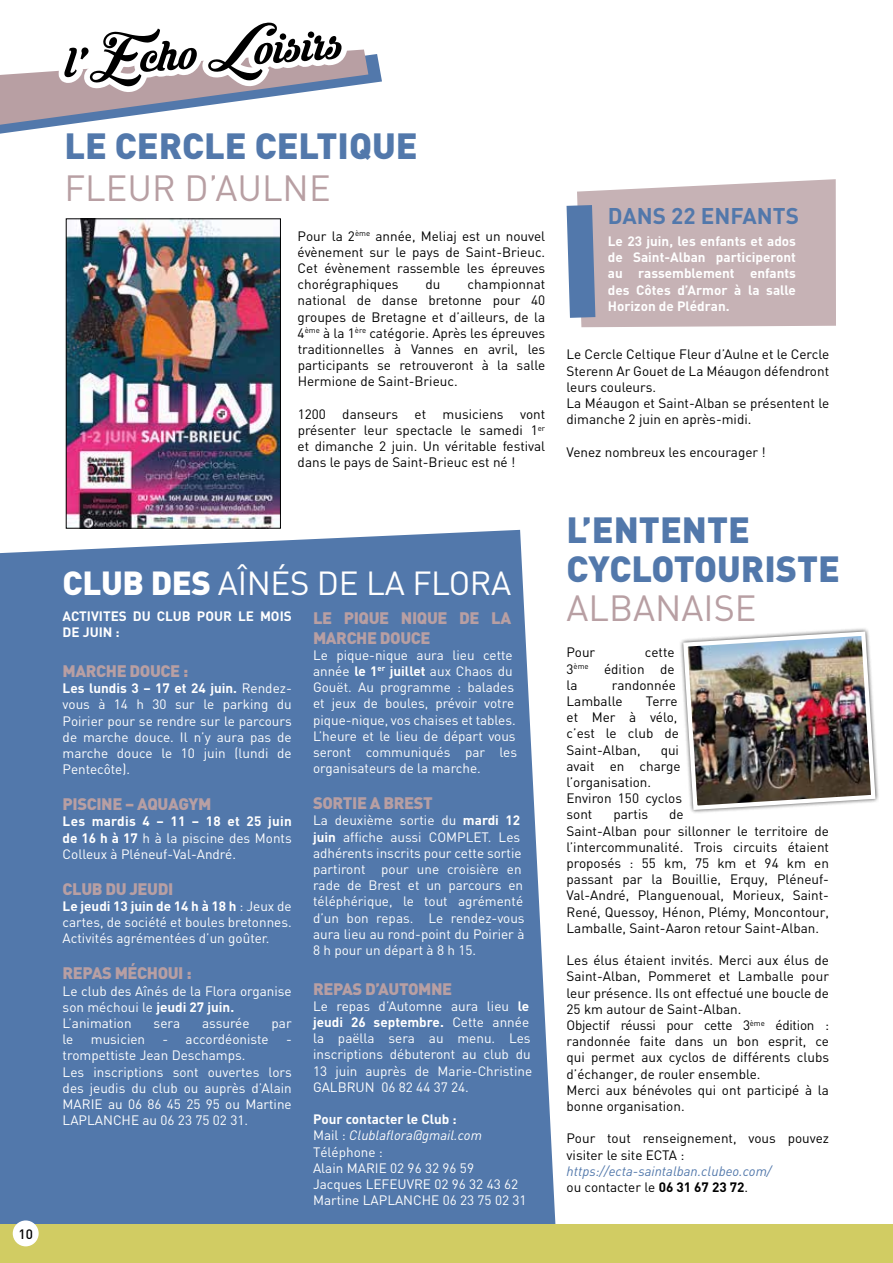
<style>
.page{position:relative;width:893px;height:1263px;background:#fff}
.page>*{position:absolute;margin:0;border:0;box-sizing:border-box;transform-origin:0 0}
.t1{font:52.5px "Krinkes Decor PERSONALUSE";color:#000}
.t2{font:900 36px/39px "DIN";color:#5278ab}
.t3{font:36px "DIN";color:#b89fa3}
.t4{font:33px "DIN";letter-spacing:-.01em;color:#fff}
.t5{font:700 22.5px "DIN";color:#5278ab}
.t6{font:900 16.5px/19.8px "DIN";letter-spacing:-.025em;color:#b89fa3}
.t7{font:13.5px/16.2px "DIN";color:#000}
.t8{font:13.5px/16.2px "DIN";color:#fff}
.t9{font:700 13.5px/16.2px "DIN";color:#fff}
.t10{font:italic 13.5px/16.2px "DIN";color:#5278ab}
.t11{font:500 13.5px "DIN";color:#000}
.s1{font-weight:900}
.s2{font-weight:700}
.s3{font-style:italic}
.s4{font-style:normal;color:#000}
.s5{font-weight:700;font-style:normal;color:#000}
</style>
<div class="page">
<div style="left:0;top:530px;width:556px;height:695px;background:#5278ab"></div>
<img style="left:68px;top:221px;width:211px;height:305px">
<div style="left:66px;top:219px;width:215px;height:309px;border:1px solid #000"></div>
<svg style="left:566px;top:179px;width:270px;height:148px;background:#c3b4ba"></svg>
<img style="left:681px;top:629px;width:197px;height:183px">
<svg style="left:0;top:49px;width:382px;height:85px"></svg>
<div style="left:0;top:1225px;width:893px;height:38px;background:#d1cc63"></div>
<div style="left:14px;top:1221px;width:24px;height:24px;background:#fff;border-radius:50%"></div>
<div style="left:13px;top:1220px;width:26px;height:26px;border:2px solid #fff;border-radius:50%"></div>
<p class="t11" style="left:19px;top:1226px;width:16px">10</p>
<h1 class="t1" style="left:62px;top:29px;width:280px;rotate:-4deg">l’Echo Loisirs</h1>
<h2 class="t2" style="left:64px;top:124px;width:355px">LE CERCLE CELTIQUE</h2>
<h2 class="t3" style="left:64px;top:165px;width:268px">FLEUR D’AULNE</h2>
<p class="t7" style="left:298px;top:227px;width:249px;text-align:justify">Pour la 2<sup>ème</sup> année, Meliaj est un nouvel évènement sur le pays de Saint-Brieuc.<br>Cet évènement rassemble les épreuves chorégraphiques</p>
<p class="t7" style="left:298px;top:276px;width:249px;text-align:justify;text-indent:170px">championnat national de danse bretonne pour 40 groupes de Bretagne et d’ailleurs, de la 4<sup>ème</sup> à la 1<sup>ère</sup> catégorie. Après les épreuves traditionnelles à Vannes en avril, les participants se retrouveront à la salle Hermione de Saint-Brieuc.</p>
<p class="t7" style="left:298px;top:406px;width:249px;text-align:justify">1200 danseurs et musiciens vont présenter leur spectacle le samedi 1<sup>er </sup>et dimanche 2 juin. Un véritable festival dans le pays de Saint-Brieuc est né !</p>
<p class="t7" style="left:425px;top:276px;width:16px">du</p>
<h3 class="t4" style="left:63px;top:562px;width:450px"><span class="s1">CLUB DES</span> AÎNÉS DE LA FLORA</h3>
<p class="t9" style="left:63px;top:607px;width:231px">ACTIVITES DU CLUB POUR LE MOIS<br>DE JUIN :</p>
<p class="t6" style="left:63px;top:660px;width:127px">MARCHE DOUCE :</p>
<p class="t8" style="left:63px;top:680px;width:231px;text-align:justify"><span class="s2">Les lundis 3 – 17 et 24 juin.</span> Rendez&shy;vous à 14 h 30 sur le parking du Poirier pour se rendre sur le parcours de marche douce. Il n’y aura pas de marche douce le 10 juin (lundi de Pentecôte).</p>
<p class="t6" style="left:63px;top:793px;width:150px">PISCINE – AQUAGYM</p>
<p class="t8" style="left:63px;top:813px;width:231px;text-align:justify"><span class="s2">Les mardis 4 – 11 – 18 et 25 juin de 16 h à 17</span> h à la piscine des Monts Colleux à Pléneuf-Val-André.</p>
<p class="t6" style="left:63px;top:878px;width:112px">CLUB DU JEUDI</p>
<p class="t8" style="left:63px;top:898px;width:231px;text-align:justify"><span class="s2">Le jeudi 13 juin de 14 h à 18 h</span> : Jeux de cartes, de société et boules bretonnes.<br>Activités agrémentées d’un goûter.</p>
<p class="t6" style="left:63px;top:962px;width:130px">REPAS MÉCHOUI :</p>
<p class="t8" style="left:63px;top:982px;width:231px">Le club des Aînés de la Flora organise son méchoui le <span class="s2">jeudi 27 juin.<br></span>L’animation</p>
<p class="t6" style="left:313px;top:607px;width:200px">LE PIQUE NIQUE DE LA<br>MARCHE DOUCE</p>
<p class="t8" style="left:313px;top:646px;width:206px">Le pique-nique aura lieu cette année <span class="s2">le 1</span><sup>er</sup> <span class="s2">juillet</span> aux Chaos du<br>Gouët. Au programme : balades et jeux de boules, prévoir votre pique-nique, vos chaises et tables.<br>L’heure et le lieu de départ vous seront communiqués par les organisateurs de la marche.</p>
<p class="t6" style="left:313px;top:792px;width:121px">SORTIE A BREST</p>
<p class="t8" style="left:313px;top:812px;width:213px">La deuxième sortie du <span class="s2">mardi 12 juin</span> affiche aussi COMPLET. Les adhérents inscrits pour cette sortie partiront pour une croisière en rade de Brest et un parcours en téléphérique, le tout agrémenté d’un bon repas. Le rendez-vous aura lieu au rond-point du Poirier à<br>8 h pour un départ à 8 h 15.</p>
<p class="t6" style="left:313px;top:978px;width:141px">REPAS D’AUTOMNE</p>
<p class="t8" style="left:313px;top:997px;width:221px">Le repas d’Automne aura lieu <span class="s2">le jeudi 26 septembre.</span> Cette année la paëlla sera au menu. Les inscriptions débuteront au club du<br>13 juin auprès de Marie-Christine<br>GALBRUN 06 82 44 37 24.</p>
<p class="t8" style="left:313px;top:1111px;width:215px"><span class="s2">Pour contacter le Club :<br></span>Mail : <span class="s3">Clublaflora@gmail.com<br></span>Téléphone :<br>Alain MARIE 02 96 32 96 59<br>Jacques LEFEUVRE 02 96 32 43 62<br>Martine LAPLANCHE 06 23 75 02 31</p>
<p class="t8" style="left:154px;top:1015px;width:28px">sera</p>
<p class="t8" style="left:202px;top:1015px;width:49px">assurée</p>
<p class="t8" style="left:272px;top:1015px;width:22px">par</p>
<p class="t8" style="left:63px;top:1031px;width:12px">le</p>
<p class="t8" style="left:91px;top:1031px;width:56px">musicien</p>
<p class="t8" style="left:162px;top:1031px;width:108px">- accordéoniste</p>
<p class="t8" style="left:286px;top:1031px;width:7px">-</p>
<p class="t8" style="left:63px;top:1047px;width:231px">trompettiste Jean Deschamps.<br>Les inscriptions sont ouvertes lors des jeudis du club ou auprès d’Alain<br>MARIE au 06 86 45 25 95 ou Martine<br>LAPLANCHE au 06 23 75 02 31.</p>
<h3 class="t5" style="left:608px;top:201px;width:193px">DANS 22 ENFANTS</h3>
<p class="t9" style="left:608px;top:232px;width:190px;text-align:justify">Le 23 juin, les enfants et ados de Saint-Alban participeront au rassemblement enfants des Côtes d’Armor à la salle Horizon de Plédran.</p>
<p class="t7" style="left:566px;top:346px;width:264px">Le Cercle Celtique Fleur d’Aulne et le Cercle Sterenn Ar Gouet de La Méaugon défendront leurs couleurs.<br>La Méaugon et Saint-Alban se présentent le dimanche 2 juin en après-midi.</p>
<p class="t7" style="left:566px;top:443px;width:201px">Venez nombreux les encourager !</p>
<h2 class="t2" style="left:566px;top:508px;width:275px">L’ENTENTE<br>CYCLOTOURISTE</h2>
<h2 class="t3" style="left:566px;top:585px;width:191px">ALBANAISE</h2>
<p class="t7" style="left:566px;top:644px;width:30px">Pour</p>
<p class="t7" style="left:566px;top:644px;width:110px;text-align:justify;text-indent:78px">cette 3<sup>ème</sup> édition de la</p>
<p class="t7" style="left:566px;top:676px;width:111px;text-indent:45px">randonnée<br>Lamballe</p>
<p class="t7" style="left:566px;top:693px;width:114px;text-align:justify;text-indent:79px">Terre et Mer à vélo, c’est le club de Saint-Alban,</p>
<p class="t7" style="left:566px;top:741px;width:117px;text-indent:94px">qui avait en charge l’organisation.<br>Environ 150 cyclos sont</p>
<p class="t7" style="left:613px;top:806px;width:36px">partis</p>
<p class="t7" style="left:566px;top:806px;width:264px;text-indent:102px">de<br>Saint-Alban pour sillonner le territoire de l’intercommunalité. Trois circuits étaient proposés : 55 km, 75 km et 94 km en passant par la Bouillie, Erquy, Pléneuf-Val-André, Planguenoual, Morieux, Saint-René, Quessoy, Hénon, Plémy, Moncontour, Lamballe, Saint-Aaron retour Saint-Alban.</p>
<p class="t7" style="left:566px;top:952px;width:264px">Les élus étaient invités. Merci aux élus de Saint-Alban, Pommeret et Lamballe pour leur présence. Ils ont effectué une boucle de 25 km autour de Saint-Alban.<br>Objectif réussi pour cette 3<sup>ème</sup> édition : randonnée faite dans un bon esprit, ce qui permet aux cyclos de différents clubs d’échanger, de rouler ensemble.<br>Merci aux bénévoles qui ont participé à la bonne organisation.</p>
<p class="t7" style="left:567px;top:1130px;width:264px">Pour tout renseignement, vous pouvez visiter le site ECTA :</p>
<p class="t10" style="left:567px;top:1162px;width:206px">https://ecta-saintalban.clubeo.com/ <span class="s4">ou contacter le</span> <span class="s5">06 31 67 23 72</span><span class="s4">.</span></p>
</div>
